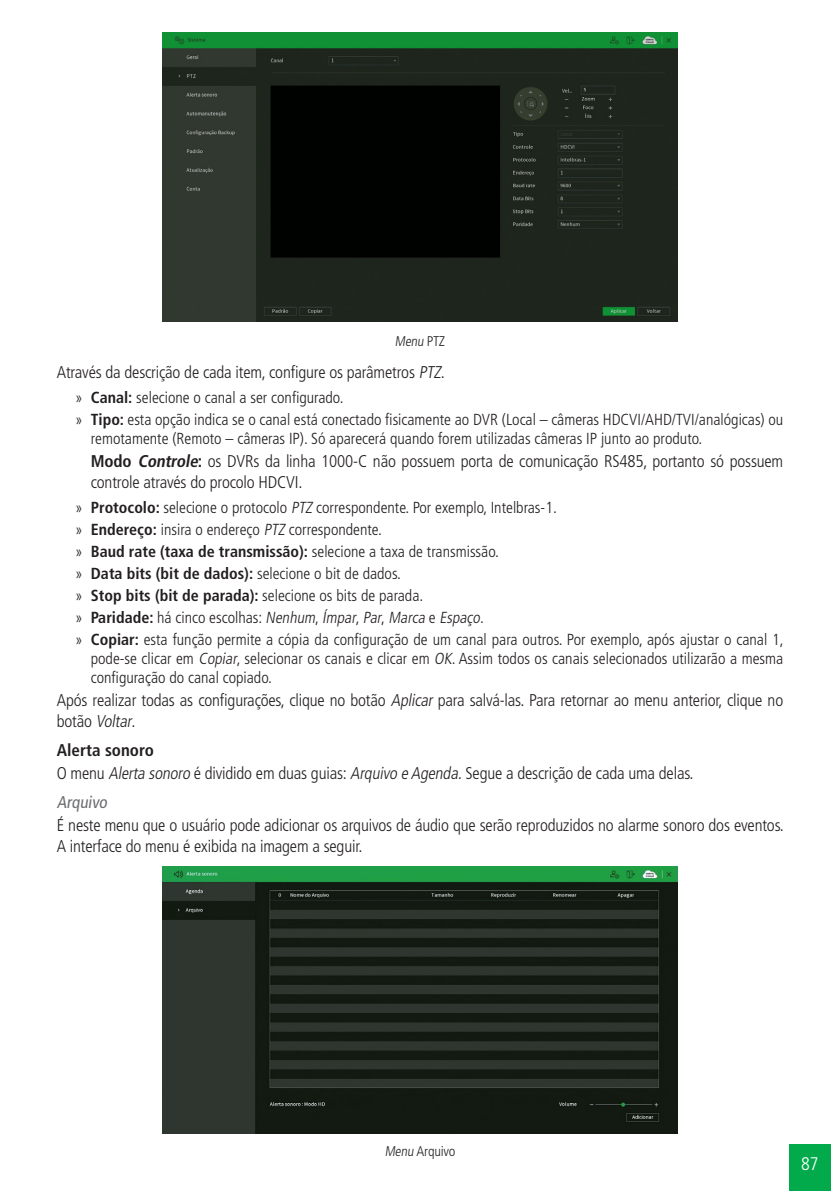
<style>
.page{position:relative;width:840px;height:1191px;background:#fff}
.page>*{position:absolute;margin:0;border:0;box-sizing:border-box;transform-origin:0 0}
.t1{font:300 condensed 18.2px "Frutiger LT Std";color:#fff}
._0__Corpo_de_texto{font:300 condensed 17px/20.4px "Frutiger LT Std";letter-spacing:-.01em;color:#231f20}
._3__Titulo_3{font:700 condensed 17px "Frutiger LT Std";color:#231f20}
._4__Titulo_4{font:condensed 17px "Frutiger LT Std";color:#6c6d70}
.t2{font:300 condensed 16px/19.2px "Frutiger LT Std";color:#231f20}
.t3{font:italic 300 condensed 16px "Frutiger LT Std";color:#231f20}
._7__Legenda{font:300 condensed 14px "Frutiger LT Std";color:#231f20}
.s1{font-style:italic}
.s2{font-weight:700}
.s3{font-weight:700;font-style:italic}
.s4{font-style:normal}
.s5{font-weight:700;font-style:normal}
</style>
<div class="page">
<div style="left:788px;top:1144px;width:42px;height:47px;background:#03aa4b"></div>
<img style="left:163px;top:33px;width:513px;height:289px">
<img style="left:163px;top:866px;width:513px;height:267px">
<p class="_7__Legenda" style="left:394px;top:333px;width:52px">Menu PTZ</p>
<p class="_0__Corpo_de_texto" style="left:57px;top:362px;width:389px">Através da descrição de cada item, configure os parâmetros <span class="s1">PTZ</span>.</p>
<p class="t2" style="left:75px;top:388px;width:270px">» <span class="s2">Canal:</span> selecione o canal a ser configurado.</p>
<p class="t2" style="left:91px;top:410px;width:693px;text-indent:-16px">» <span class="s2">Tipo:</span> esta opção indica se o canal está conectado fisicamente ao DVR (Local – câmeras HDCVI/AHD/TVI/analógicas) ou remotamente (Remoto – câmeras IP). Só aparecerá quando forem utilizadas câmeras IP junto ao produto.</p>
<p class="_0__Corpo_de_texto" style="left:91px;top:451px;width:693px"><span class="s2">Modo</span> <span class="s3">Controle</span><span class="s2">:</span> os DVRs da linha 1000-C não possuem porta de comunicação RS485, portanto só possuem controle através do procolo HDCVI.</p>
<p class="t2" style="left:75px;top:497px;width:483px">» <span class="s2">Protocolo:</span> selecione o protocolo <span class="s1">PTZ</span> correspondente. Por exemplo, Intelbras-1.</p>
<p class="t2" style="left:75px;top:519px;width:308px">» <span class="s2">Endereço:</span> insira o endereço <span class="s1">PTZ</span> correspondente.</p>
<p class="t2" style="left:75px;top:542px;width:425px">» <span class="s2">Baud rate (taxa de transmissão):</span> selecione a taxa de transmissão.</p>
<p class="t2" style="left:75px;top:564px;width:327px">» <span class="s2">Data bits (bit de dados):</span> selecione o bit de dados.</p>
<p class="t2" style="left:75px;top:586px;width:349px">» <span class="s2">Stop bits (bit de parada):</span> selecione os bits de parada.</p>
<p class="t3" style="left:75px;top:608px;width:410px"><span class="s4">»</span> <span class="s5">Pa r i d a d e :</span> <span class="s4">h á c i n co e s co l h a s :</span> Nenhum<span class="s4">,</span> Ímpar<span class="s4">,</span> Par<span class="s4">,</span> Marca <span class="s4">e</span> Espaço<span class="s4">.</span></p>
<p class="t2" style="left:91px;top:630px;width:694px;text-align:justify;text-indent:-16px">» <span class="s2">Copiar:</span> esta função permite a cópia da configuração de um canal para outros. Por exemplo, após ajustar o canal 1, pode-se clicar em <span class="s1">Copiar</span>, selecionar os canais e clicar em <span class="s1">OK</span>. Assim todos os canais selecionados utilizarão a mesma configuração do canal copiado.</p>
<p class="_0__Corpo_de_texto" style="left:57px;top:690px;width:727px">Após realizar todas as configurações, clique no botão <span class="s1">Aplicar</span> para salvá-las. Para retornar ao menu anterior, clique no b otã o <span class="s1">Voltar</span>.</p>
<p class="_3__Titulo_3" style="left:57px;top:740px;width:99px">Alerta sonoro</p>
<p class="_0__Corpo_de_texto" style="left:57px;top:763px;width:638px">O menu <span class="s1">Alerta sonoro</span> é dividido em duas guias: <span class="s1">Arquivo e Agenda.</span>Segue a descrição de cada uma delas.</p>
<p class="_4__Titulo_4" style="left:57px;top:792px;width:55px">Arquivo</p>
<p class="_0__Corpo_de_texto" style="left:57px;top:815px;width:728px">É neste menu que o usuário pode adicionar os arquivos de áudio que serão reproduzidos no alarme sonoro dos eventos.<br>A interface do menu é exibida na imagem a seguir.</p>
<p class="_7__Legenda" style="left:384px;top:1142px;width:72px">Menu Arquivo</p>
<p class="t1" style="left:800px;top:1153px;width:19px">87</p>
</div>
